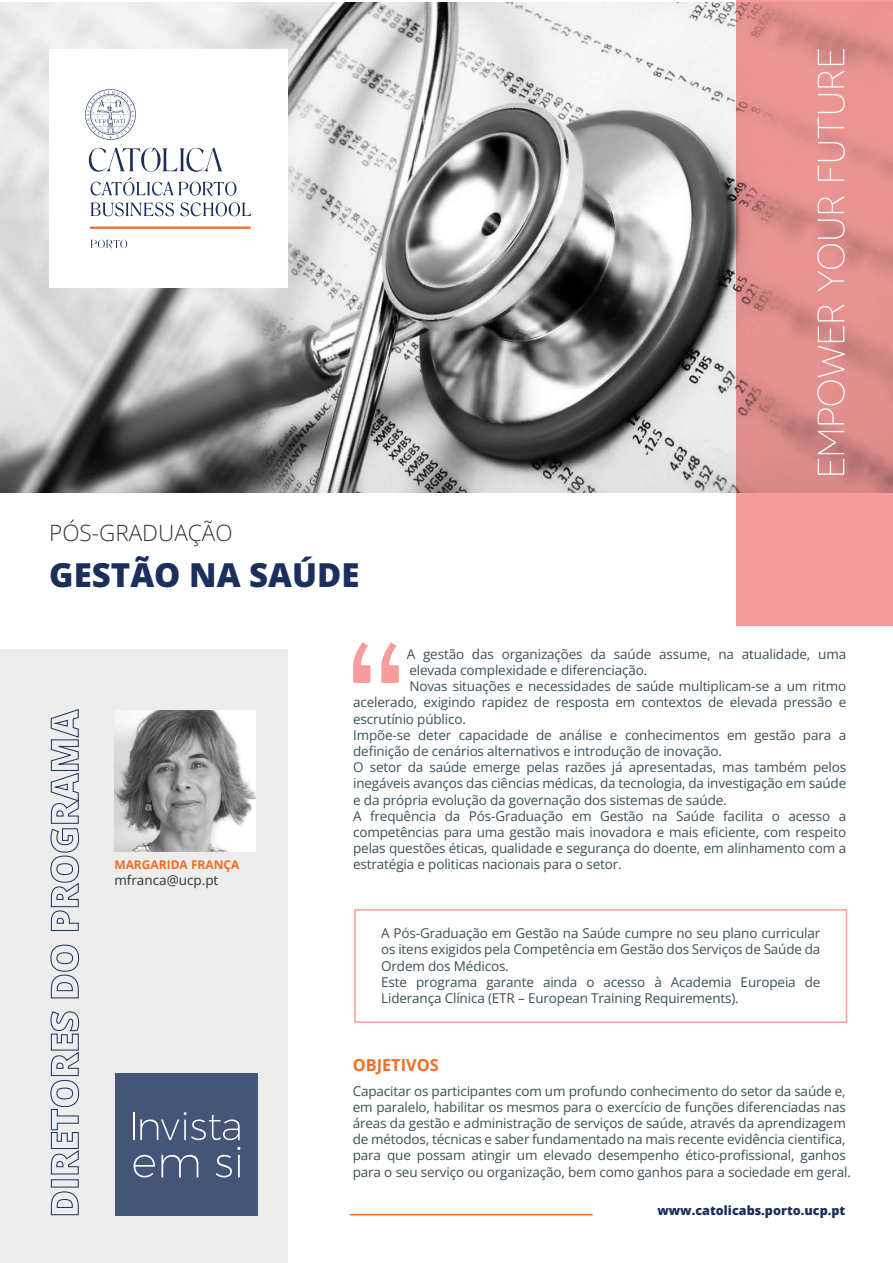
<style>
.page{position:relative;width:893px;height:1263px;background:#fff}
.page>*{position:absolute;margin:0;border:0;box-sizing:border-box;transform-origin:0 0}
.t1{font:800 33px "Open Sans";color:#1a2f5b}
.t2{font:300 22.5px "Open Sans";color:#343333}
.t3{font:700 16.5px "Open Sans";color:#f36c21}
.t4{font:13.5px/16.2px "Open Sans";letter-spacing:-.01em;color:#3d4f57}
.t5{font:13.5px "Open Sans";color:#343333}
.t6{font:800 12.75px "Open Sans";color:#1a2f5b}
.t7{font:700 12px "Open Sans";color:#f36c21}
</style>
<div class="page">
<div style="left:0;top:649px;width:288px;height:613px;background:#ededed"></div>
<svg style="left:0;top:2px;width:736px;height:490px"></svg>
<svg style="left:736px;top:0;width:157px;height:625px;background:#e4918f"></svg>
<svg style="left:818px;top:431px;width:26px;height:44px"></svg>
<svg style="left:817px;top:305px;width:28px;height:119px;background:#e39e9c"></svg>
<svg style="left:817px;top:220px;width:28px;height:71px;background:#e39b9a"></svg>
<svg style="left:817px;top:196px;width:27px;height:17px"></svg>
<svg style="left:818px;top:94px;width:27px;height:87px;background:#ea9f9e"></svg>
<svg style="left:817px;top:71px;width:27px;height:17px"></svg>
<svg style="left:818px;top:49px;width:26px;height:16px"></svg>
<div style="left:49px;top:50px;width:238px;height:238px;background:#fff"></div>
<svg style="left:89px;top:148px;width:162px;height:68px"></svg>
<svg style="left:90px;top:227px;width:161px;height:2px"></svg>
<svg style="left:85px;top:89px;width:51px;height:51px"></svg>
<svg style="left:91px;top:240px;width:36px;height:9px"></svg>
<svg style="left:353px;top:642px;width:46px;height:41px"></svg>
<svg style="left:51px;top:1191px;width:28px;height:24px"></svg>
<svg style="left:50px;top:1011px;width:29px;height:164px"></svg>
<svg style="left:50px;top:944px;width:29px;height:55px"></svg>
<svg style="left:50px;top:709px;width:29px;height:222px"></svg>
<hr style="left:350px;top:1214px;width:243px;height:1px;background:#f36c24">
<div style="left:116px;top:1073px;width:142px;height:142px;background:#445578"></div>
<svg style="left:134px;top:1112px;width:106px;height:28px"></svg>
<svg style="left:134px;top:1155px;width:21px;height:22px"></svg>
<svg style="left:161px;top:1155px;width:37px;height:22px"></svg>
<svg style="left:216px;top:1147px;width:24px;height:30px"></svg>
<div style="left:354px;top:909px;width:493px;height:114px;border:2px solid #f3706d"></div>
<img style="left:114px;top:710px;width:142px;height:142px">
<h2 class="t2" style="left:49px;top:517px;width:185px">PÓS-GRADUAÇÃO</h2>
<h1 class="t1" style="left:49px;top:550px;width:312px">GESTÃO NA SAÚDE</h1>
<p class="t4" style="left:407px;top:645px;width:441px">A gestão das organizações da saúde assume, na atualidade, uma</p>
<p class="t4" style="left:409px;top:662px;width:239px">elevada complexidade e diferenciação.</p>
<p class="t4" style="left:409px;top:678px;width:438px">Novas situações e necessidades de saúde multiplicam-se a um ritmo</p>
<p class="t4" style="left:353px;top:694px;width:495px">acelerado, exigindo rapidez de resposta em contextos de elevada pressão e</p>
<p class="t4" style="left:353px;top:710px;width:114px">escrutínio público.</p>
<p class="t4" style="left:353px;top:726px;width:495px">Impõe-se deter capacidade de análise e conhecimentos em gestão para a</p>
<p class="t4" style="left:353px;top:743px;width:370px">definição de cenários alternativos e introdução de inovação.</p>
<p class="t4" style="left:353px;top:759px;width:495px">O setor da saúde emerge pelas razões já apresentadas, mas também pelos</p>
<p class="t4" style="left:353px;top:775px;width:495px">inegáveis avanços das ciências médicas, da tecnologia, da investigação em saúde</p>
<p class="t4" style="left:353px;top:791px;width:375px">e da própria evolução da governação dos sistemas de saúde.</p>
<p class="t4" style="left:353px;top:807px;width:495px">A frequência da Pós-Graduação em Gestão na Saúde facilita o acesso a</p>
<p class="t4" style="left:353px;top:824px;width:495px">competências para uma gestão mais inovadora e mais eficiente, com respeito</p>
<p class="t4" style="left:353px;top:840px;width:495px">pelas questões éticas, qualidade e segurança do doente, em alinhamento com a</p>
<p class="t7" style="left:114px;top:856px;width:127px">MARGARIDA FRANÇA</p>
<p class="t4" style="left:353px;top:856px;width:270px">estratégia e politicas nacionais para o setor.</p>
<p class="t5" style="left:114px;top:871px;width:106px">mfranca@ucp.pt</p>
<p class="t4" style="left:381px;top:925px;width:441px">A Pós-Graduação em Gestão na Saúde cumpre no seu plano curricular os itens exigidos pela Competência em Gestão dos Serviços de Saúde da Ordem dos Médicos.<br>Este programa garante ainda o acesso à Academia Europeia de Liderança Clínica (ETR – European Training Requirements).</p>
<p class="t3" style="left:353px;top:1053px;width:88px">OBJETIVOS</p>
<p class="t4" style="left:353px;top:1082px;width:500px">Capacitar os participantes com um profundo conhecimento do setor da saúde e, em paralelo, habilitar os mesmos para o exercício de funções diferenciadas nas áreas da gestão e administração de serviços de saúde, através da aprendizagem de métodos, técnicas e saber fundamentado na mais recente evidência cientifica, para que possam atingir um elevado desempenho ético-profissional, ganhos para o seu serviço ou organização, bem como ganhos para a sociedade em geral.</p>
<p class="t6" style="left:657px;top:1200px;width:190px">www.catolicabs.porto.ucp.pt</p>
</div>
